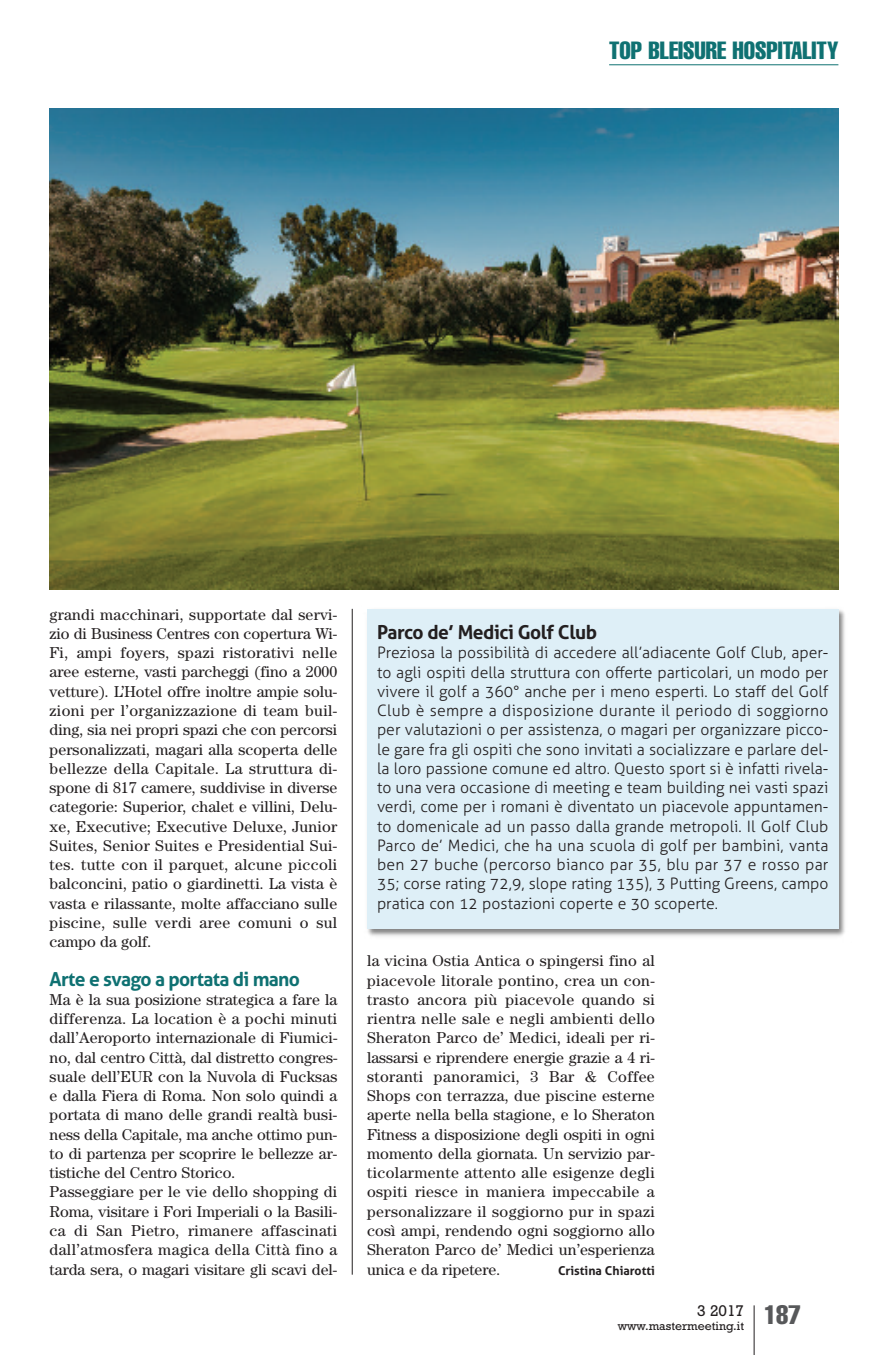
<style>
.page{position:relative;width:893px;height:1355px;background:#fff}
.page>*{position:absolute;margin:0;border:0;box-sizing:border-box;transform-origin:0 0}
.t1{font:extra-condensed 24.5px "Helvetica";color:#0f7172}
.t2{font:700 19.25px "Aller";letter-spacing:-.035em;color:#0f7172}
.t3{font:700 19.25px "Aller";letter-spacing:-.025em;color:#231f20}
.t4{font:15.75px/19.2px "Century";letter-spacing:.005em;color:#231f20;text-align:justify}
.t5{font:300 15.75px/19.2px "Aller";color:#231f20;text-align:justify}
.t6{font:15.75px "Rockwell";color:#231f20}
.t7{font:12.25px "Rockwell";color:#231f20}
.t8{font:700 12.25px "Aller";color:#231f20}
</style>
<div class="page">
<hr style="left:754px;top:1305px;width:1px;height:49px;background:#231f20">
<hr style="left:609px;top:64px;width:229px;height:1px;background:#0f7172">
<hr style="left:352px;top:609px;width:1px;height:665px;background:#231f20">
<img style="left:367px;top:609px;width:478px;height:328px">
<div style="left:367px;top:609px;width:471px;height:319px;background:#deeff7"></div>
<img style="left:50px;top:108px;width:788px;height:482px">
<h1 class="t1" style="left:609px;top:42px;width:231px">TOP BLEISURE HOSPITALITY</h1>
<p class="t4" style="left:50px;top:606px;width:289px">grandi macchinari, supportate dal servi&shy;zio di Business Centres con copertura Wi-Fi, ampi foyers, spazi ristorativi nelle aree esterne, vasti parcheggi (fino a 2000 vetture). L’Hotel offre inoltre ampie solu&shy;zioni per l’organizzazione di team buil&shy;ding, sia nei propri spazi che con percorsi personalizzati, magari alla scoperta delle bellezze della Capitale. La struttura di&shy;spone di 817 camere, suddivise in diverse categorie: Superior, chalet e villini, Delu&shy;xe, Executive; Executive Deluxe, Junior Suites, Senior Suites e Presidential Sui&shy;tes. tutte con il parquet, alcune piccoli balconcini, patio o giardinetti. La vista è vasta e rilassante, molte affacciano sulle piscine, sulle verdi aree comuni o sul campo da golf.</p>
<p class="t2" style="left:50px;top:966px;width:252px">Arte e svago a portata di mano</p>
<p class="t4" style="left:50px;top:991px;width:289px;text-align:left">Ma è la sua posizione strategica a fare la differenza. La location è a pochi minuti dall’Aeroporto internazionale di Fiumici&shy;no, dal centro Città, dal distretto congres&shy;suale dell’EUR con la Nuvola di Fucksas e dalla Fiera di Roma. Non solo quindi a portata di mano delle grandi realtà busi&shy;ness della Capitale, ma anche ottimo pun&shy;to di partenza per scoprire le bellezze ar&shy;tistiche del Centro Storico.<br>Passeggiare per le vie dello shopping di Roma, visitare i Fori Imperiali o la Basili&shy;ca di San Pietro, rimanere affascinati dall’atmosfera magica della Città fino a tarda sera, o magari visitare gli scavi del-</p>
<p class="t3" style="left:377px;top:620px;width:221px">Parco de’ Medici Golf Club</p>
<p class="t5" style="left:377px;top:643px;width:453px">Preziosa la possibilità di accedere all’adiacente Golf Club, aper&shy;to agli ospiti della struttura con offerte particolari, un modo per vivere il golf a 360° anche per i meno esperti. Lo staff del Golf Club è sempre a disposizione durante il periodo di soggiorno per valutazioni o per assistenza, o magari per organizzare picco&shy;le gare fra gli ospiti che sono invitati a socializzare e parlare del&shy;la loro passione comune ed altro. Questo sport si è infatti rivela&shy;to una vera occasione di meeting e team building nei vasti spazi verdi, come per i romani è diventato un piacevole appuntamen&shy;to domenicale ad un passo dalla grande metropoli. Il Golf Club Parco de’ Medici, che ha una scuola di golf per bambini, vanta ben 27 buche (percorso bianco par 35, blu par 37 e rosso par 35; corse rating 72,9, slope rating 135), 3 Putting Greens, campo pratica con 12 postazioni coperte e 30 scoperte.</p>
<p class="t4" style="left:367px;top:952px;width:289px">la vicina Ostia Antica o spingersi fino al piacevole litorale pontino, crea un con&shy;trasto ancora più piacevole quando si rientra nelle sale e negli ambienti dello Sheraton Parco de’ Medici, ideali per ri&shy;lassarsi e riprendere energie grazie a 4 ri&shy;storanti panoramici, 3 Bar &amp; Coffee Shops con terrazza, due piscine esterne aperte nella bella stagione, e lo Sheraton Fitness a disposizione degli ospiti in ogni momento della giornata. Un servizio par&shy;ticolarmente attento alle esigenze degli ospiti riesce in maniera impeccabile a personalizzare il soggiorno pur in spazi così ampi, rendendo ogni soggiorno allo Sheraton Parco de’ Medici un’esperienza unica e da ripetere.</p>
<p class="t8" style="left:558px;top:1262px;width:98px">Cristina Chiarotti</p>
<p class="t7" style="left:618px;top:1321px;width:184px">www.mastermeeting.it <sup>187</sup></p>
<p class="t6" style="left:697px;top:1305px;width:49px">3 2017</p>
</div>
